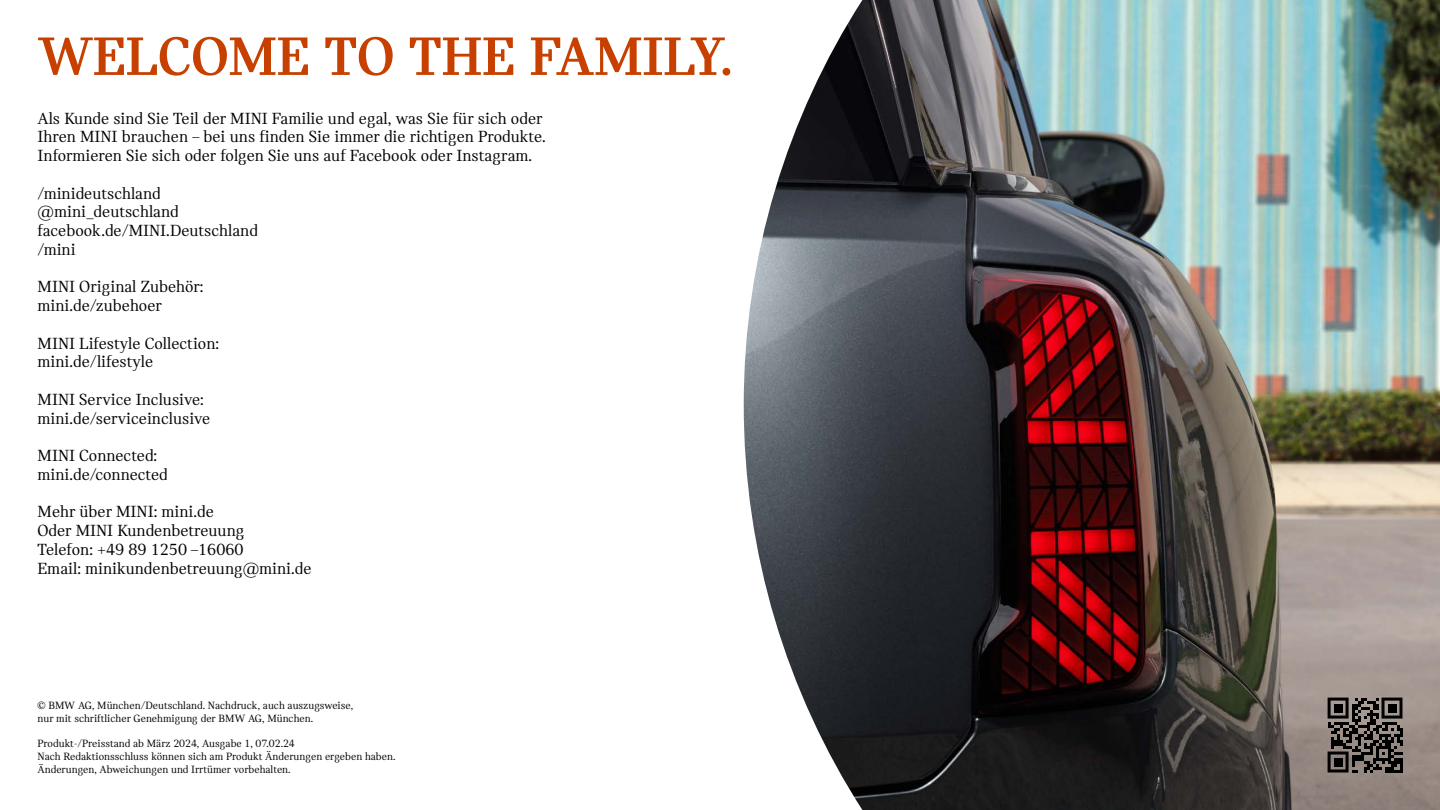
<style>
.page{position:relative;width:1440px;height:810px;background:#fff}
.page>*{position:absolute;margin:0;border:0;box-sizing:border-box;transform-origin:0 0}
.t1{font:57.75px "MINI Serif Headline";color:#c74000}
.t2{font:17.25px/18.8px "MINI Serif";color:#000}
.t3{font:11.25px/12.8px "MINI Serif";color:#000}
</style>
<div class="page">
<img style="left:744px;top:0;width:696px;height:810px">
<svg style="left:1328px;top:698px;width:75px;height:74px"></svg>
<h1 class="t1" style="left:38px;top:24px;width:697px">WELCOME TO THE FAMILY.</h1>
<p class="t2" style="left:38px;top:109px;width:510px">Als Kunde sind Sie Teil der MINI Familie und egal, was Sie für sich oder<br>Ihren MINI brauchen – bei uns finden Sie immer die richtigen Produkte.<br>Informieren Sie sich oder folgen Sie uns auf Facebook oder Instagram.</p>
<p class="t2" style="left:38px;top:184px;width:222px">/minideutschland @mini_deutschland facebook.de/MINI.Deutschland /mini</p>
<p class="t2" style="left:38px;top:277px;width:167px">MINI Original Zubehör: mini.de/zubehoer</p>
<p class="t2" style="left:38px;top:334px;width:183px">MINI Lifestyle Collection: mini.de/lifestyle</p>
<p class="t2" style="left:38px;top:390px;width:174px">MINI Service Inclusive: mini.de/serviceinclusive</p>
<p class="t2" style="left:38px;top:446px;width:132px">MINI Connected: mini.de/connected</p>
<p class="t2" style="left:38px;top:502px;width:275px">Mehr über MINI: mini.de<br>Oder MINI Kundenbetreuung<br>Telefon: +49 89 1250 –16060<br>Email: minikundenbetreuung@mini.de</p>
<p class="t3" style="left:38px;top:699px;width:317px">© BMW AG, München/Deutschland. Nachdruck, auch auszugsweise, nur mit schriftlicher Genehmigung der BMW AG, München.</p>
<p class="t3" style="left:38px;top:737px;width:359px">Produkt-/Preisstand ab März 2024, Ausgabe 1, 07.02.24<br>Nach Redaktionsschluss können sich am Produkt Änderungen ergeben haben.<br>Änderungen, Abweichungen und Irrtümer vorbehalten.</p>
</div>
